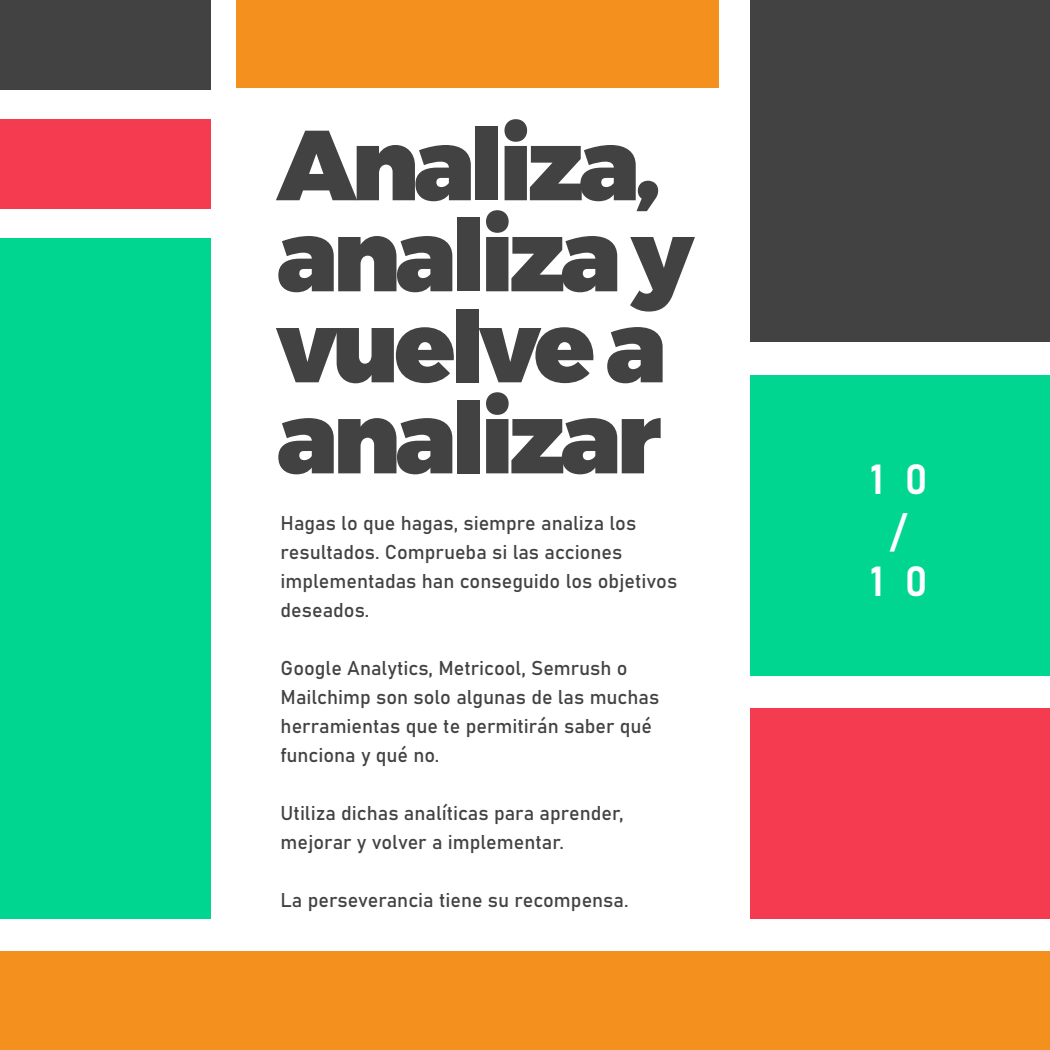
<style>
.page{position:relative;width:1050px;height:1050px;background:#fff}
.page>*{position:absolute;margin:0;border:0;box-sizing:border-box;transform-origin:0 0}
.t1{font:900 99.3px/91.1px "Montserrat";letter-spacing:-.05em;color:#424242}
.t2{font:41.4px "Bahnschrift";color:#fff}
.t3{font:19.8px/29px "Bahnschrift";color:#424242}
</style>
<div class="page">
<div style="left:750px;top:375px;width:300px;height:300px;background:#00d68f"></div>
<div style="left:750px;top:0;width:300px;height:342px;background:#424242"></div>
<div style="left:750px;top:708px;width:300px;height:210px;background:#f53b4f"></div>
<div style="left:0;top:238px;width:211px;height:680px;background:#00d68f"></div>
<div style="left:0;top:0;width:211px;height:90px;background:#424242"></div>
<div style="left:0;top:119px;width:211px;height:90px;background:#f53b4f"></div>
<div style="left:0;top:952px;width:1050px;height:98px;background:#f4911e"></div>
<div style="left:237px;top:0;width:482px;height:88px;background:#f4911e"></div>
<h1 class="t1" style="left:277px;top:123px;width:419px">Analiza, analiza y vuelve a analizar</h1>
<p class="t3" style="left:281px;top:508px;width:398px">Hagas lo que hagas, siempre analiza los resultados. Comprueba si las acciones implementadas han conseguido los objetivos deseados.</p>
<p class="t3" style="left:281px;top:653px;width:380px">Google Analytics, Metricool, Semrush o Mailchimp son solo algunas de las muchas herramientas que te permitirán saber qué funciona y qué no.</p>
<p class="t3" style="left:281px;top:798px;width:345px">Utiliza dichas analíticas para aprender, mejorar y volver a implementar.</p>
<p class="t3" style="left:281px;top:885px;width:349px">La perseverancia tiene su recompensa.</p>
<h2 class="t2" style="left:870px;top:448px;width:59px">1 0</h2>
<h2 class="t2" style="left:890px;top:500px;width:17px">/</h2>
<h2 class="t2" style="left:870px;top:550px;width:59px">1 0</h2>
</div>
